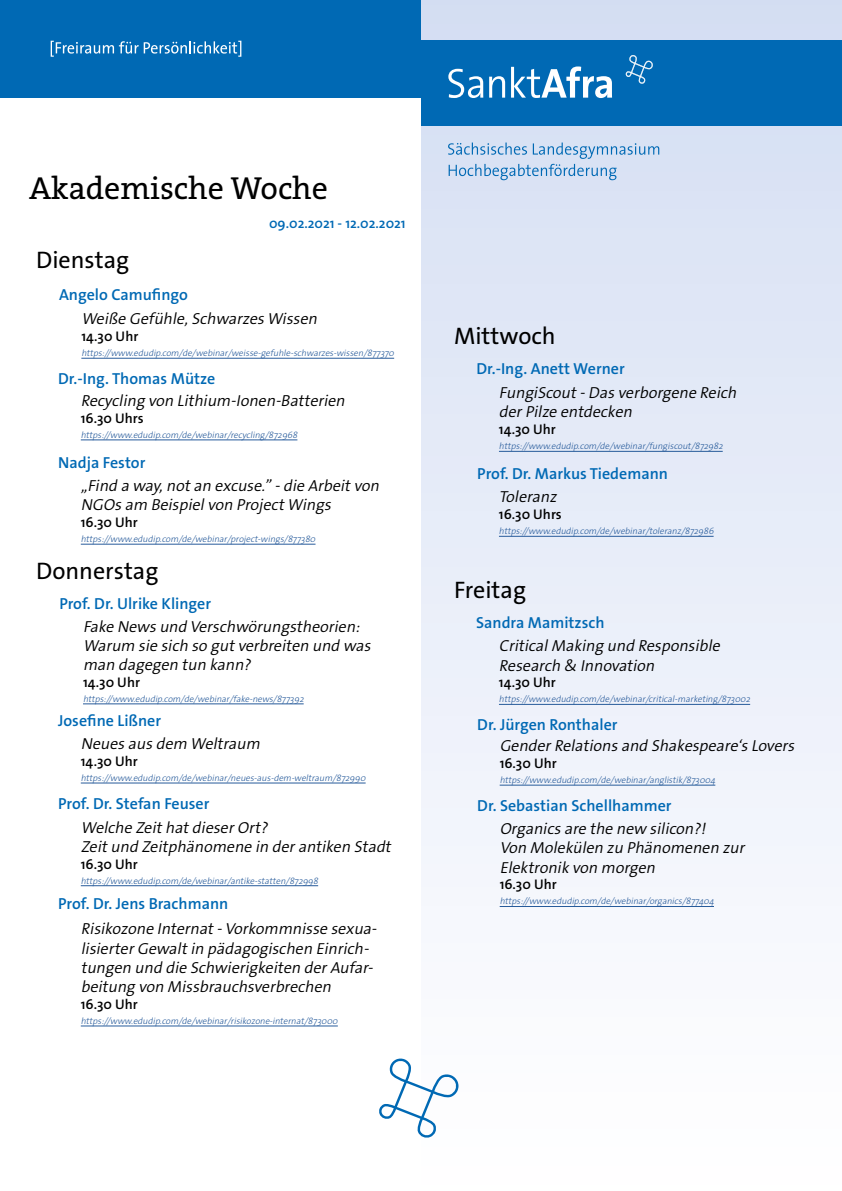
<style>
.page{position:relative;width:842px;height:1191px;background:#fff}
.page>*{position:absolute;margin:0;border:0;box-sizing:border-box;transform-origin:0 0}
.t1{font:32px "The Serif HP5 Plain";color:#000}
.t2{font:24px "The Sans Os F";color:#000}
.t3{font:italic 300 16px/19.2px "The Sans Os F";letter-spacing:-.01em;color:#000}
.t4{font:600 16px "The Sans Os F";color:#0069b4}
.t5{font:600 14px "The Sans Os F";color:#000}
.t6{font:600 14px "The Sans Os F";color:#0069b4}
.t7{font:italic 300 9px "The Sans Os F";color:#275b9b}
</style>
<div class="page">
<div style="left:421px;top:0;width:421px;height:1184px;background:linear-gradient(to bottom,#d2ddf2,#fff)"></div>
<div style="left:0;top:0;width:421px;height:98px;background:#0069b4"></div>
<div style="left:421px;top:41px;width:421px;height:85px;background:#0069b4"></div>
<svg style="left:51px;top:41px;width:190px;height:16px"></svg>
<svg style="left:448px;top:142px;width:211px;height:38px;background:#b9d0ea"></svg>
<svg style="left:448px;top:69px;width:35px;height:29px"></svg>
<svg style="left:489px;top:76px;width:16px;height:22px"></svg>
<svg style="left:511px;top:66px;width:101px;height:32px"></svg>
<svg style="left:626px;top:55px;width:27px;height:29px"></svg>
<svg style="left:379px;top:1058px;width:79px;height:80px"></svg>
<hr style="left:81px;top:358px;width:313px;height:1px;background:#275b9b">
<hr style="left:81px;top:440px;width:216px;height:1px;background:#275b9b">
<hr style="left:81px;top:544px;width:234px;height:1px;background:#275b9b">
<hr style="left:499px;top:704px;width:251px;height:1px;background:#275b9b">
<hr style="left:500px;top:785px;width:215px;height:1px;background:#275b9b">
<hr style="left:500px;top:906px;width:214px;height:1px;background:#275b9b">
<hr style="left:83px;top:703px;width:221px;height:1px;background:#275b9b">
<hr style="left:81px;top:783px;width:285px;height:1px;background:#275b9b">
<hr style="left:81px;top:885px;width:237px;height:1px;background:#275b9b">
<hr style="left:81px;top:1025px;width:257px;height:1px;background:#275b9b">
<hr style="left:499px;top:451px;width:224px;height:1px;background:#275b9b">
<hr style="left:499px;top:536px;width:215px;height:1px;background:#275b9b">
<h1 class="t1" style="left:29px;top:168px;width:300px">Akademische Woche</h1>
<h3 class="t6" style="left:269px;top:214px;width:138px">09.02.2021 - 12.02.2021</h3>
<h2 class="t2" style="left:36px;top:245px;width:95px">Dienstag</h2>
<h3 class="t4" style="left:59px;top:284px;width:130px">Angelo Camufingo</h3>
<h3 class="t3" style="left:81px;top:309px;width:241px">Weiße Gefühle,Schwarzes Wissen</h3>
<h3 class="t5" style="left:81px;top:327px;width:58px">14.30 Uhr</h3>
<p class="t7" style="left:81px;top:347px;width:316px">https://www.edudip.com/de/webinar/weisse-gefuhle-schwarzes-wissen/877370</p>
<h3 class="t4" style="left:58px;top:368px;width:159px">Dr.-Ing. Thomas Mütze</h3>
<h3 class="t3" style="left:81px;top:391px;width:269px">Recycling von Lithium-Ionen-Batterien</h3>
<h3 class="t5" style="left:81px;top:409px;width:64px">16.30 Uhrs</h3>
<p class="t7" style="left:81px;top:429px;width:220px">https://www.edudip.com/de/webinar/recycling/872968</p>
<h3 class="t4" style="left:58px;top:453px;width:89px">Nadja Festor</h3>
<h3 class="t3" style="left:81px;top:476px;width:303px">„Find a way,notan excuse.”-die Arbeitvon<br>NGOs am Beispielvon ProjectWings</h3>
<h3 class="t5" style="left:81px;top:513px;width:59px">16.30 Uhr</h3>
<p class="t7" style="left:81px;top:533px;width:238px">https://www.edudip.com/de/webinar/project-wings/877380</p>
<h2 class="t2" style="left:36px;top:555px;width:124px">Donnerstag</h2>
<h3 class="t3" style="left:83px;top:616px;width:293px">Fake News und Verschwörungstheorien:<br>Warum sie sich so gutverbreiten und was man dagegen tun kann?</h3>
<h3 class="t5" style="left:83px;top:673px;width:58px">14.30 Uhr</h3>
<p class="t7" style="left:83px;top:693px;width:224px">https://www.edudip.com/de/webinar/fake-news/877392</p>
<h3 class="t4" style="left:58px;top:710px;width:104px">Josefine Lißner</h3>
<h3 class="t3" style="left:81px;top:734px;width:184px">Neues aus dem Weltraum</h3>
<h3 class="t5" style="left:81px;top:752px;width:58px">14.30 Uhr</h3>
<p class="t7" style="left:81px;top:772px;width:288px">https://www.edudip.com/de/webinar/neues-aus-dem-weltraum/872990</p>
<h3 class="t4" style="left:58px;top:793px;width:153px">Prof. Dr. Stefan Feuser</h3>
<h3 class="t3" style="left:81px;top:817px;width:315px">Welche ZeithatdieserOrt?<br>Zeitund Zeitphänomene in derantiken Stadt</h3>
<h3 class="t5" style="left:81px;top:855px;width:59px">16.30 Uhr</h3>
<p class="t7" style="left:81px;top:874px;width:241px">https://www.edudip.com/de/webinar/antike-statten/872998</p>
<h3 class="t3" style="left:81px;top:919px;width:301px">Risikozone Internat-Vorkommnisse sexua&shy;lisierterGewaltin pädagogischen Einrich&shy;tungen und die Schwierigkeiten derAufar&shy;beitung von Missbrauchsverbrechen</h3>
<h3 class="t5" style="left:81px;top:995px;width:59px">16.30 Uhr</h3>
<p class="t7" style="left:81px;top:1015px;width:261px">https://www.edudip.com/de/webinar/risikozone-internat/873000</p>
<h3 class="t4" style="left:59px;top:593px;width:153px">Prof. Dr. Ulrike Klinger</h3>
<h3 class="t4" style="left:58px;top:893px;width:172px">Prof. Dr. Jens Brachmann</h3>
<h2 class="t2" style="left:454px;top:320px;width:103px">Mittwoch</h2>
<h3 class="t4" style="left:476px;top:358px;width:150px">Dr.-Ing. Anett Werner</h3>
<h3 class="t3" style="left:499px;top:383px;width:243px">FungiScout-Das verborgene Reich derPilze entdecken</h3>
<h3 class="t5" style="left:499px;top:420px;width:58px">14.30 Uhr</h3>
<p class="t7" style="left:499px;top:440px;width:227px">https://www.edudip.com/de/webinar/fungiscout/872982</p>
<h3 class="t4" style="left:477px;top:463px;width:192px">Prof. Dr. Markus Tiedemann</h3>
<h3 class="t3" style="left:499px;top:487px;width:63px">Toleranz</h3>
<h3 class="t5" style="left:499px;top:505px;width:64px">16.30 Uhrs</h3>
<p class="t7" style="left:499px;top:525px;width:218px">https://www.edudip.com/de/webinar/toleranz/872986</p>
<h2 class="t2" style="left:454px;top:574px;width:73px">Freitag</h2>
<h3 class="t4" style="left:476px;top:612px;width:130px">Sandra Mamitzsch</h3>
<h3 class="t3" style="left:499px;top:636px;width:226px">CriticalMaking und Responsible<br>Research &amp; Innovation</h3>
<h3 class="t5" style="left:499px;top:673px;width:58px">14.30 Uhr</h3>
<p class="t7" style="left:499px;top:693px;width:255px">https://www.edudip.com/de/webinar/critical-marketing/873002</p>
<h3 class="t4" style="left:477px;top:714px;width:142px">Dr. Jürgen Ronthaler</h3>
<h3 class="t3" style="left:500px;top:736px;width:300px">GenderRelations and Shakespeare‘s Lovers</h3>
<h3 class="t5" style="left:500px;top:754px;width:59px">16.30 Uhr</h3>
<p class="t7" style="left:500px;top:774px;width:219px">https://www.edudip.com/de/webinar/anglistik/873004</p>
<h3 class="t4" style="left:477px;top:795px;width:196px">Dr. Sebastian Schellhammer</h3>
<h3 class="t3" style="left:500px;top:819px;width:250px">Organics are the new silicon?!<br>Von Molekülen zu Phänomenen zur<br>Elektronik von morgen</h3>
<h3 class="t5" style="left:500px;top:875px;width:59px">16.30 Uhr</h3>
<p class="t7" style="left:500px;top:895px;width:218px">https://www.edudip.com/de/webinar/organics/877404</p>
</div>
